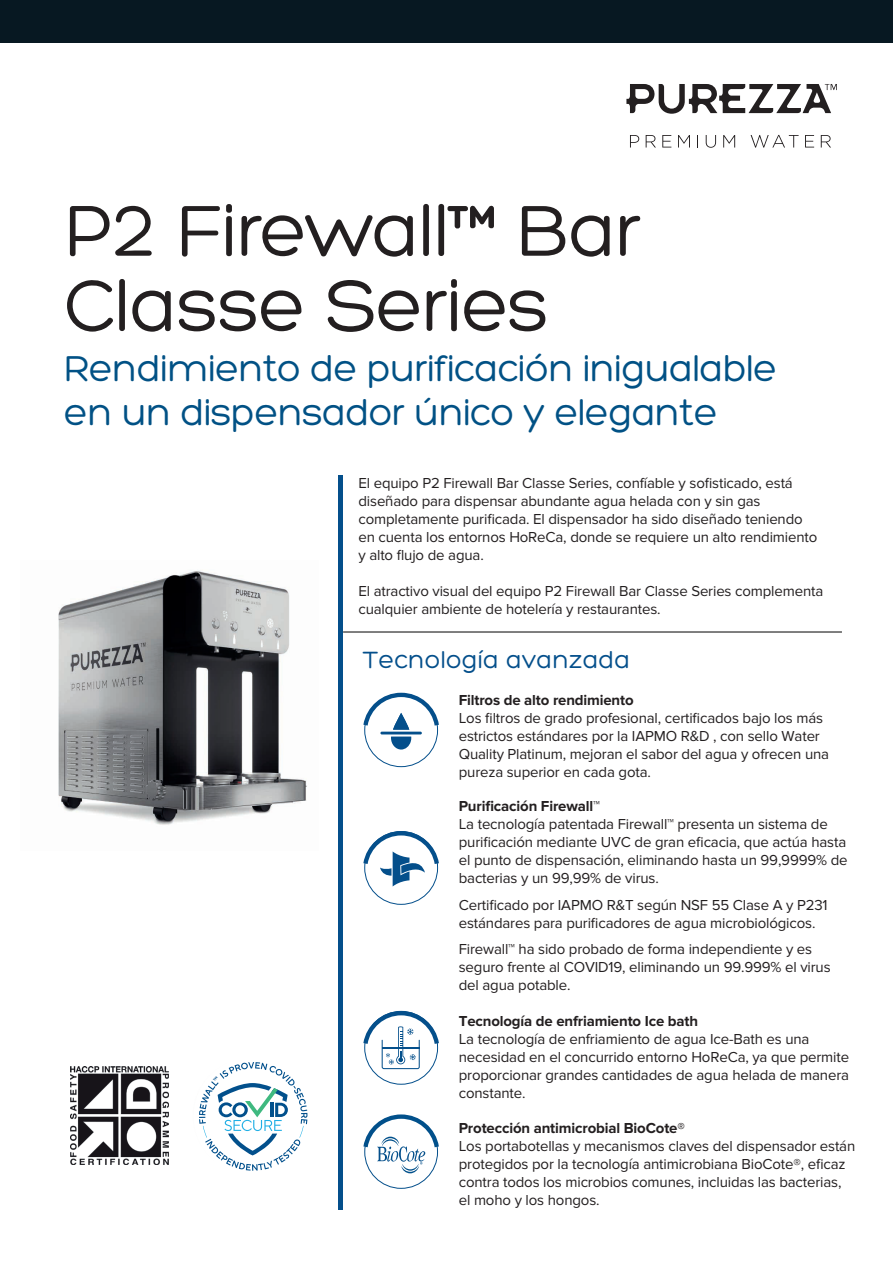
<style>
.page{position:relative;width:893px;height:1263px;background:#fff}
.page>*{position:absolute;margin:0;border:0;box-sizing:border-box;transform-origin:0 0}
.t1{font:78px/75px "Hero";letter-spacing:-.02em;color:#231f20}
.t2{font:39px/43.5px "Hero";letter-spacing:-.02em;color:#015185}
.t3{font:25.5px "Hero";letter-spacing:.01em;color:#044f8b}
.t4{font:15px/18px "Proxima Nova";letter-spacing:-.01em;color:#231f20}
.t5{font:700 15px "Proxima Nova";letter-spacing:-.01em;color:#231f20}
</style>
<div class="page">
<img style="left:58px;top:570px;width:249px;height:255px">
<hr style="left:339px;top:647px;width:4px;height:314px;background:#044f8b">
<hr style="left:339px;top:961px;width:4px;height:249px;background:#044f8b">
<hr style="left:339px;top:475px;width:4px;height:172px;background:#044f8b">
<hr style="left:343px;top:632px;width:499px;height:1px;background:#000001">
<svg style="left:363px;top:692px;width:76px;height:57px"></svg>
<div style="left:0;top:0;width:893px;height:43px;background:#071822"></div>
<svg style="left:363px;top:1010px;width:76px;height:59px"></svg>
<hr style="left:382px;top:1047px;width:37px;height:1px;background:#044f8b">
<svg style="left:630px;top:135px;width:9px;height:13px"></svg>
<svg style="left:646px;top:135px;width:10px;height:13px"></svg>
<svg style="left:662px;top:135px;width:9px;height:13px"></svg>
<svg style="left:678px;top:135px;width:12px;height:13px"></svg>
<svg style="left:697px;top:135px;width:1px;height:13px"></svg>
<svg style="left:706px;top:135px;width:10px;height:13px"></svg>
<svg style="left:723px;top:135px;width:12px;height:13px"></svg>
<svg style="left:751px;top:135px;width:48px;height:13px"></svg>
<svg style="left:805px;top:135px;width:9px;height:13px"></svg>
<svg style="left:821px;top:135px;width:10px;height:13px"></svg>
<svg style="left:626px;top:84px;width:211px;height:30px"></svg>
<svg style="left:363px;top:831px;width:76px;height:55px"></svg>
<svg style="left:363px;top:1114px;width:76px;height:59px"></svg>
<img style="left:71px;top:1067px;width:98px;height:97px">
<svg style="left:199px;top:1062px;width:108px;height:109px"></svg>
<h1 class="t1" style="left:64px;top:194px;width:579px">P2 Firewall™ Bar<br>Classe Series</h1>
<h2 class="t2" style="left:64px;top:347px;width:715px">Rendimiento de purificación inigualable en un dispensador único y elegante</h2>
<p class="t4" style="left:358px;top:474px;width:460px">El equipo P2 Firewall Bar Classe Series, confíable y sofisticado, está diseñado para dispensar abundante agua helada con y sin gas completamente purificada. El dispensador ha sido diseñado teniendo en cuenta los entornos HoReCa, donde se requiere un alto rendimiento y alto flujo de agua.</p>
<p class="t4" style="left:358px;top:582px;width:466px">El atractivo visual del equipo P2 Firewall Bar Classe Series complementa cualquier ambiente de hotelería y restaurantes.</p>
<h3 class="t3" style="left:363px;top:647px;width:269px">Tecnología avanzada</h3>
<p class="t5" style="left:459px;top:691px;width:176px">Filtros de alto rendimiento</p>
<p class="t4" style="left:459px;top:709px;width:372px">Los filtros de grado profesional, certificados bajo los más estrictos estándares por la IAPMO R&amp;D , con sello Water Quality Platinum, mejoran el sabor del agua y ofrecen una pureza superior en cada gota.</p>
<p class="t5" style="left:459px;top:797px;width:143px">Purificación Firewall™</p>
<p class="t4" style="left:459px;top:815px;width:390px">La tecnología patentada Firewall™ presenta un sistema de purificación mediante UVC de gran eficacia, que actúa hasta el punto de dispensación, eliminando hasta un 99,9999% de bacterias y un 99,99% de virus.</p>
<p class="t4" style="left:459px;top:896px;width:370px">Certificado por IAPMO R&amp;T según NSF 55 Clase A y P231 estándares para purificadores de agua microbiológicos.</p>
<p class="t4" style="left:459px;top:940px;width:373px">Firewall™ ha sido probado de forma independiente y es seguro frente al COVID19, eliminando un 99.999% el virus del agua potable.</p>
<p class="t5" style="left:459px;top:1012px;width:241px">Tecnología de enfriamiento Ice bath</p>
<p class="t4" style="left:459px;top:1030px;width:392px">La tecnología de enfriamiento de agua Ice-Bath es una necesidad en el concurrido entorno HoReCa, ya que permite proporcionar grandes cantidades de agua helada de manera constante.</p>
<p class="t5" style="left:459px;top:1119px;width:228px">Protección antimicrobial BioCote®</p>
<p class="t4" style="left:459px;top:1137px;width:398px">Los portabotellas y mecanismos claves del dispensador están protegidos por la tecnología antimicrobiana BioCote®, eficaz contra todos los microbios comunes, incluidas las bacterias, el moho y los hongos.</p>
</div>
